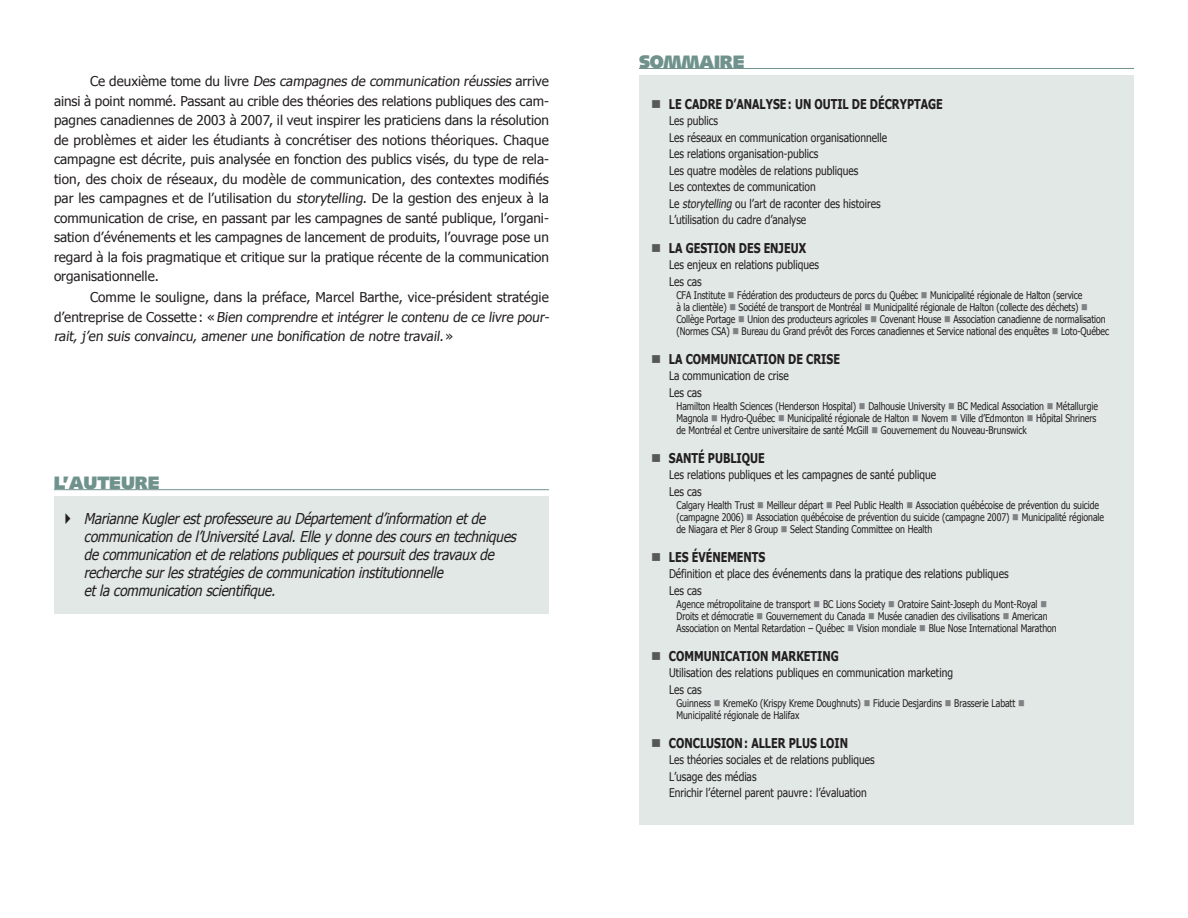
<style>
.page{position:relative;width:1188px;height:918px;background:#fff}
.page>*{position:absolute;margin:0;border:0;box-sizing:border-box;transform-origin:0 0}
._10-Titre__Auteurs{font:900 18px "Syntax LT";letter-spacing:-.01em;color:#70928d}
._11-Descriptif_auteu{font:italic 15px/18px "Tahoma";color:#231f20;scale:.9 1}
._09-Texte_suivant{font:13.5px/19.5px "Tahoma";color:#231f20;text-align:justify}
._13-Sommaire_niveau{font:700 13.5px "Tahoma";color:#231f20;scale:.8 1}
._14-Sommaire_niveau{font:12px "Tahoma";color:#231f20;scale:.85 1}
._15-Sommaire_niveau{font:10.5px/12px "Tahoma";letter-spacing:-.005em;color:#231f20;scale:.83 1}
.s1{color:#57585a}
.s2{color:#808285}
</style>
<div class="page">
<div style="left:639px;top:75px;width:495px;height:749px;background:#e1e8e6"></div>
<div style="left:54px;top:497px;width:495px;height:117px;background:#e1e8e6"></div>
<hr style="left:639px;top:68px;width:495px;height:1px;background:#70928d">
<hr style="left:54px;top:489px;width:495px;height:1px;background:#70928d">
<p class="_09-Texte_suivant" style="left:54px;top:71px;width:497px;text-indent:36px">Ce d e u x i è m e to m e d u l i v re Des campagnes de communication réussies a r r i ve ainsi à point nommé. Passant au crible des théories des relations publiques des cam&shy;pagnes canadiennes de 2003 à 2007, il veut inspirer les praticiens dans la résolution de problèmes et aider les étudiants à concrétiser des notions théoriques. Chaque campagne est décrite, puis analysée en fonction des publics visés, du type de rela&shy;tion, des choix de réseaux, du modèle de communication, des contextes modifiés par les campagnes et de l’utilisation du storytelling. De la gestion des enjeux à la communication de crise, en passant par les campagnes de santé publique, l’organi&shy;sation d’événements et les campagnes de lancement de produits, l’ouvrage pose un regard à la fois pragmatique et critique sur la pratique récente de la communication organisationnelle.</p>
<p class="_09-Texte_suivant" style="left:54px;top:287px;width:499px;text-align:left;text-indent:36px">Comme le souligne, dans la préface, Marcel Barthe, vice-président stratégie d ’e n t re p r i s e d e C o s s ette : « Bien comprendre et intégrer le contenu de ce livre pour&shy;rait, j ’en suis convaincu, amener une bonification de notre travail.»</p>
<p class="_10-Titre__Auteurs" style="left:54px;top:472px;width:107px">L’AUTEURE</p>
<p class="_11-Descriptif_auteu" style="left:84px;top:510px;width:486px">MarianneKuglerestprofesseureau Départementd’information etde communication del’UniversitéLaval.Elley donnedescoursen techniques decommunication etderelationspubliquesetpoursuitdestravauxde recherchesurlesstratégiesdecommunication institutionnelle etlacommunication scientifique.</p>
<p class="_10-Titre__Auteurs" style="left:639px;top:51px;width:107px">SOMMAIRE</p>
<p class="_13-Sommaire_niveau" style="left:651px;top:95px;width:366px"><span class="s1">■</span> LE CADRE D’ANALYSE: UN OUTIL DE DÉCRYPTAGE</p>
<p class="_14-Sommaire_niveau" style="left:669px;top:113px;width:59px">Les publics</p>
<p class="_14-Sommaire_niveau" style="left:669px;top:130px;width:258px">Les réseaux en communication organisationnelle</p>
<p class="_14-Sommaire_niveau" style="left:669px;top:146px;width:177px">Les relations organisation-publics</p>
<p class="_14-Sommaire_niveau" style="left:669px;top:163px;width:224px">Les quatre modèles de relations publiques</p>
<p class="_14-Sommaire_niveau" style="left:669px;top:179px;width:174px">Les contextes de communication</p>
<p class="_14-Sommaire_niveau" style="left:669px;top:196px;width:251px">Le storytelling ou l’art de raconter des histoires</p>
<p class="_14-Sommaire_niveau" style="left:669px;top:212px;width:163px">L’utilisation du cadre d’analyse</p>
<p class="_13-Sommaire_niveau" style="left:651px;top:239px;width:195px"><span class="s1">■</span> LA GESTION DES ENJEUX</p>
<p class="_14-Sommaire_niveau" style="left:669px;top:257px;width:178px">Les enjeux en relations publiques</p>
<p class="_14-Sommaire_niveau" style="left:669px;top:274px;width:40px">Les cas</p>
<p class="_15-Sommaire_niveau" style="left:676px;top:289px;width:523px">CFA Institute <span class="s2">■</span> Fédération des producteurs de porcs du Québec <span class="s2">■</span> Municipalité régionale de Halton (service<br>à la clientèle) <span class="s2">■</span> Société de transport de Montréal <span class="s2">■</span> Municipalité régionale de Halton (collecte des déchets) <span class="s2">■ </span>Collège Portage <span class="s2">■</span> Union des producteurs agricoles <span class="s2">■</span> Covenant House <span class="s2">■</span> Association canadienne de normalisation (Normes CSA) <span class="s2">■</span> Bureau du Grand prévôt des Forces canadiennes et Service national des enquêtes <span class="s2">■</span> Loto-Québec</p>
<p class="_13-Sommaire_niveau" style="left:651px;top:350px;width:238px"><span class="s1">■</span> LA COMMUNICATION DE CRISE</p>
<p class="_14-Sommaire_niveau" style="left:669px;top:368px;width:142px">La communication de crise</p>
<p class="_14-Sommaire_niveau" style="left:669px;top:385px;width:40px">Les cas</p>
<p class="_15-Sommaire_niveau" style="left:676px;top:400px;width:509px">Hamilton Health Sciences (Henderson Hospital) <span class="s2">■</span> Dalhousie University <span class="s2">■</span> BC Medical Association <span class="s2">■</span> Métallurgie<br>Magnola <span class="s2">■</span> Hydro-Québec <span class="s2">■</span> Municipalité régionale de Halton <span class="s2">■</span> Novem <span class="s2">■</span> Ville d’Edmonton <span class="s2">■</span> Hôpital Shriners de Montréal et Centre universitaire de santé McGill <span class="s2">■</span> Gouvernement du Nouveau-Brunswick</p>
<p class="_13-Sommaire_niveau" style="left:651px;top:449px;width:144px"><span class="s1">■</span> SANTÉ PUBLIQUE</p>
<p class="_14-Sommaire_niveau" style="left:669px;top:467px;width:316px">Les relations publiques et les campagnes de santé publique</p>
<p class="_14-Sommaire_niveau" style="left:669px;top:484px;width:40px">Les cas</p>
<p class="_15-Sommaire_niveau" style="left:676px;top:499px;width:517px">Calgary Health Trust <span class="s2">■</span> Meilleur départ <span class="s2">■</span> Peel Public Health <span class="s2">■</span> Association québécoise de prévention du suicide (campagne 2006) <span class="s2">■</span> Association québécoise de prévention du suicide (campagne 2007) <span class="s2">■</span> Municipalité régionale de Niagara et Pier 8 Group <span class="s2">■</span> Select Standing Committee on Health</p>
<p class="_13-Sommaire_niveau" style="left:651px;top:548px;width:144px"><span class="s1">■</span> LES ÉVÉNEMENTS</p>
<p class="_14-Sommaire_niveau" style="left:669px;top:566px;width:401px">Définition et place des événements dans la pratique des relations publiques</p>
<p class="_14-Sommaire_niveau" style="left:669px;top:583px;width:40px">Les cas</p>
<p class="_15-Sommaire_niveau" style="left:676px;top:598px;width:460px">Agence métropolitaine de transport <span class="s2">■</span> BC Lions Society <span class="s2">■</span> Oratoire Saint-Joseph du Mont-Royal <span class="s2">■<br></span>Droits et démocratie <span class="s2">■</span> Gouvernement du Canada <span class="s2">■</span> Musée canadien des civilisations <span class="s2">■</span> American<br>Association on Mental Retardation – Québec <span class="s2">■</span> Vision mondiale <span class="s2">■</span> Blue Nose International Marathon</p>
<p class="_13-Sommaire_niveau" style="left:651px;top:647px;width:236px"><span class="s1">■</span> COMMUNICATION MARKETING</p>
<p class="_14-Sommaire_niveau" style="left:669px;top:665px;width:336px">Utilisation des relations publiques en communication marketing</p>
<p class="_14-Sommaire_niveau" style="left:669px;top:682px;width:40px">Les cas</p>
<p class="_15-Sommaire_niveau" style="left:676px;top:697px;width:421px">Guinness <span class="s2">■</span> KremeKo (Krispy Kreme Doughnuts) <span class="s2">■</span> Fiducie Desjardins <span class="s2">■</span> Brasserie Labatt <span class="s2">■<br></span>Municipalité régionale de Halifax</p>
<p class="_13-Sommaire_niveau" style="left:651px;top:734px;width:248px"><span class="s1">■</span> CONCLUSION: ALLER PLUS LOIN</p>
<p class="_14-Sommaire_niveau" style="left:669px;top:752px;width:243px">Les théories sociales et de relations publiques</p>
<p class="_14-Sommaire_niveau" style="left:669px;top:769px;width:105px">L’usage des médias</p>
<p class="_14-Sommaire_niveau" style="left:669px;top:785px;width:234px">Enrichir l’éternel parent pauvre: l’évaluation</p>
</div>
